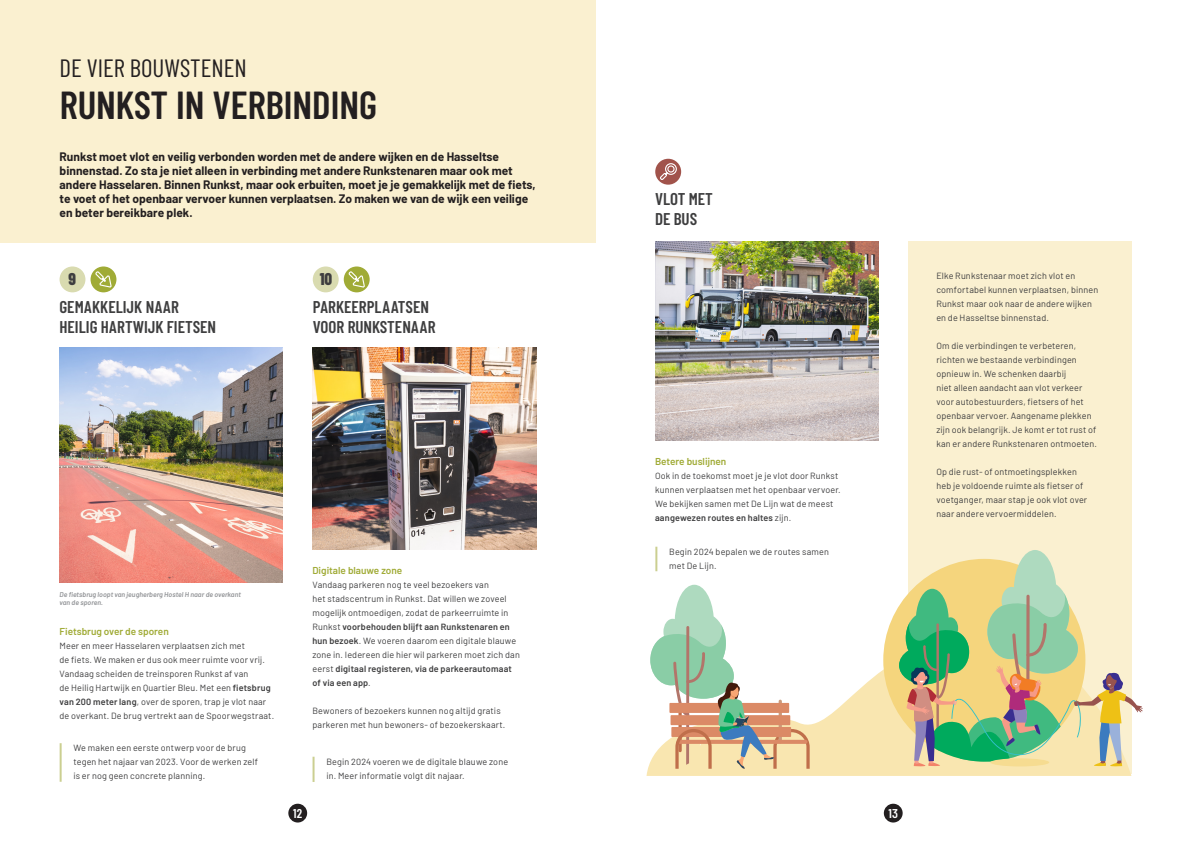
<style>
.page{position:relative;width:1191px;height:842px;background:#fff}
.page>*{position:absolute;margin:0;border:0;box-sizing:border-box;transform-origin:0 0}
.Inhoudstabel{font:600 39px "Barlow Condensed";color:#231f20}
.Titel_2{font:25px "Barlow Condensed";color:#231f20}
.Titel_3{font:600 17px/20.4px "Barlow Condensed";color:#3e3e3f}
.Titel_3-2{font:800 17px "Barlow Condensed";color:#3e3e3f}
.t1{font:600 12.8px "Barlow Condensed";color:#fff}
.Titel_4{font:700 12px/14px "Barlow";color:#231f20}
.Titel_5{font:600 10px "Barlow";color:#a0ab36}
.Body{font:9px/14px "Barlow";letter-spacing:.015em;color:#3e3e3f}
.Titel_5-2{font:italic 600 7px "Barlow";color:#939598}
.s1{font-weight:600}
</style>
<div class="page">
<div style="left:908px;top:242px;width:223px;height:532px;background:#faf0d0"></div>
<svg style="left:646px;top:670px;width:253px;height:106px;fill:#f9e6b0"></svg>
<svg style="left:883px;top:606px;width:16px;height:155px"></svg>
<svg style="left:899px;top:550px;width:244px;height:226px"></svg>
<div style="left:0;top:0;width:595px;height:242px;background:#faf0d0"></div>
<svg style="left:650px;top:585px;width:159px;height:184px"></svg>
<hr style="left:60px;top:743px;width:2px;height:39px;background:#cbcf91">
<hr style="left:312px;top:757px;width:2px;height:25px;background:#cbcf91">
<div style="left:91px;top:266px;width:25px;height:26px;background:#a0ab36;border-radius:50%"></div>
<svg style="left:94px;top:270px;width:17px;height:17px"></svg>
<svg style="left:344px;top:266px;width:26px;height:26px"></svg>
<svg style="left:347px;top:270px;width:17px;height:17px"></svg>
<hr style="left:655px;top:547px;width:2px;height:24px;background:#cbcf91">
<div style="left:60px;top:266px;width:25px;height:26px;background:#d9dbb0;border-radius:50%"></div>
<div style="left:313px;top:266px;width:26px;height:26px;background:#d9dbb0;border-radius:50%"></div>
<img style="left:59px;top:347px;width:223px;height:235px">
<img style="left:313px;top:347px;width:223px;height:202px">
<img style="left:655px;top:242px;width:223px;height:199px">
<div style="left:655px;top:159px;width:26px;height:26px;background:#a1534b;border-radius:50%"></div>
<svg style="left:660px;top:171px;width:9px;height:9px"></svg>
<div style="left:665px;top:163px;width:12px;height:12px;border:1px solid #fff;border-radius:50%"></div>
<div style="left:667px;top:165px;width:7px;height:8px;border:1px solid #fff;border-radius:50%"></div>
<div style="left:884px;top:804px;width:18px;height:18px;background:#231f20;border-radius:50%"></div>
<div style="left:288px;top:804px;width:19px;height:18px;background:#231f20;border-radius:50%"></div>
<p class="Titel_2" style="left:60px;top:53px;width:189px">DE VIER BOUWSTENEN</p>
<p class="Inhoudstabel" style="left:60px;top:81px;width:319px">RUNKST IN VERBINDING</p>
<p class="Titel_4" style="left:60px;top:149px;width:477px">Runkst moet vlot en veilig verbonden worden met de andere wijken en de Hasseltse binnenstad. Zo sta je niet alleen in verbinding met andere Runkstenaren maar ook met andere Hasselaren. Binnen Runkst, maar ook erbuiten, moet je je gemakkelijk met de fiets, te voet of het openbaar vervoer kunnen verplaatsen. Zo maken we van de wijk een veilige en beter bereikbare plek.</p>
<p class="Titel_3-2" style="left:68px;top:269px;width:9px">9</p>
<p class="Titel_3-2" style="left:320px;top:269px;width:14px">10</p>
<p class="Titel_3" style="left:60px;top:296px;width:158px">GEMAKKELIJK NAAR<br>HEILIG HARTWIJK FIETSEN</p>
<p class="Titel_3" style="left:313px;top:296px;width:124px">PARKEERPLAATSEN<br>VOOR RUNKSTENAAR</p>
<p class="Titel_5-2" style="left:60px;top:589px;width:183px">De fietsbrug loopt van jeugherberg Hostel H naar de overkant</p>
<p class="Titel_5-2" style="left:60px;top:597px;width:45px">van de sporen.</p>
<p class="Titel_5" style="left:60px;top:624px;width:111px">Fietsbrug over de sporen</p>
<p class="Body" style="left:60px;top:638px;width:216px">Meer en meer Hasselaren verplaatsen zich met<br>de fiets. We maken er dus ook meer ruimte voor vrij.<br>Vandaag scheiden de treinsporen Runkst af van<br>de Heilig Hartwijk en Quartier Bleu. Met een <span class="s1">fietsbrug van 200 meter lang</span>, over de sporen, trap je vlot naar de overkant. De brug vertrekt aan de Spoorwegstraat.</p>
<p class="Body" style="left:73px;top:740px;width:186px">We maken een eerste ontwerp voor de brug tegen het najaar van 2023. Voor de werken zelf is er nog geen concrete planning.</p>
<p class="Titel_5" style="left:312px;top:563px;width:91px">Digitale blauwe zone</p>
<p class="Body" style="left:312px;top:577px;width:209px">Vandaag parkeren nog te veel bezoekers van<br>het stadscentrum in Runkst. Dat willen we zoveel mogelijk ontmoedigen, zodat de parkeerruimte in Runkst <span class="s1">voorbehouden blijft aan Runkstenaren en hun bezoek</span>. We voeren daarom een digitale blauwe zone in. Iedereen die hier wil parkeren moet zich dan eerst <span class="s1">digitaal registeren, via de parkeerautomaat of via een app</span>.</p>
<p class="Body" style="left:312px;top:703px;width:194px">Bewoners of bezoekers kunnen nog altijd gratis parkeren met hun bewoners- of bezoekerskaart.</p>
<p class="Body" style="left:326px;top:754px;width:183px">Begin 2024 voeren we de digitale blauwe zone in. Meer informatie volgt dit najaar.</p>
<p class="Titel_3" style="left:655px;top:188px;width:59px">VLOT MET<br>DE BUS</p>
<p class="Titel_5" style="left:655px;top:454px;width:73px">Betere buslijnen</p>
<p class="Body" style="left:655px;top:468px;width:187px">Ook in de toekomst moet je je vlot door Runkst kunnen verplaatsen met het openbaar vervoer.<br>We bekijken samen met De Lijn wat de meest <span class="s1">aangewezen routes en haltes</span> zijn.</p>
<p class="Body" style="left:669px;top:544px;width:161px">Begin 2024 bepalen we de routes samen met De Lijn.</p>
<h3 class="t1" style="left:293px;top:805px;width:10px">12</h3>
<h3 class="t1" style="left:888px;top:805px;width:11px">13</h3>
<p class="Body" style="left:936px;top:268px;width:163px">Elke Runkstenaar moet zich vlot en comfortabel kunnen verplaatsen, binnen Runkst maar ook naar de andere wijken en de Hasseltse binnenstad.</p>
<p class="Body" style="left:936px;top:338px;width:162px">Om die verbindingen te verbeteren, richten we bestaande verbindingen opnieuw in. We schenken daarbij<br>niet alleen aandacht aan vlot verkeer voor autobestuurders, fietsers of het openbaar vervoer. Aangename plekken zijn ook belangrijk. Je komt er tot rust of kan er andere Runkstenaren ontmoeten.</p>
<p class="Body" style="left:936px;top:464px;width:152px">Op die rust- of ontmoetingsplekken heb je voldoende ruimte als fietser of voetganger, maar stap je ook vlot over naar andere vervoermiddelen.</p>
</div>
